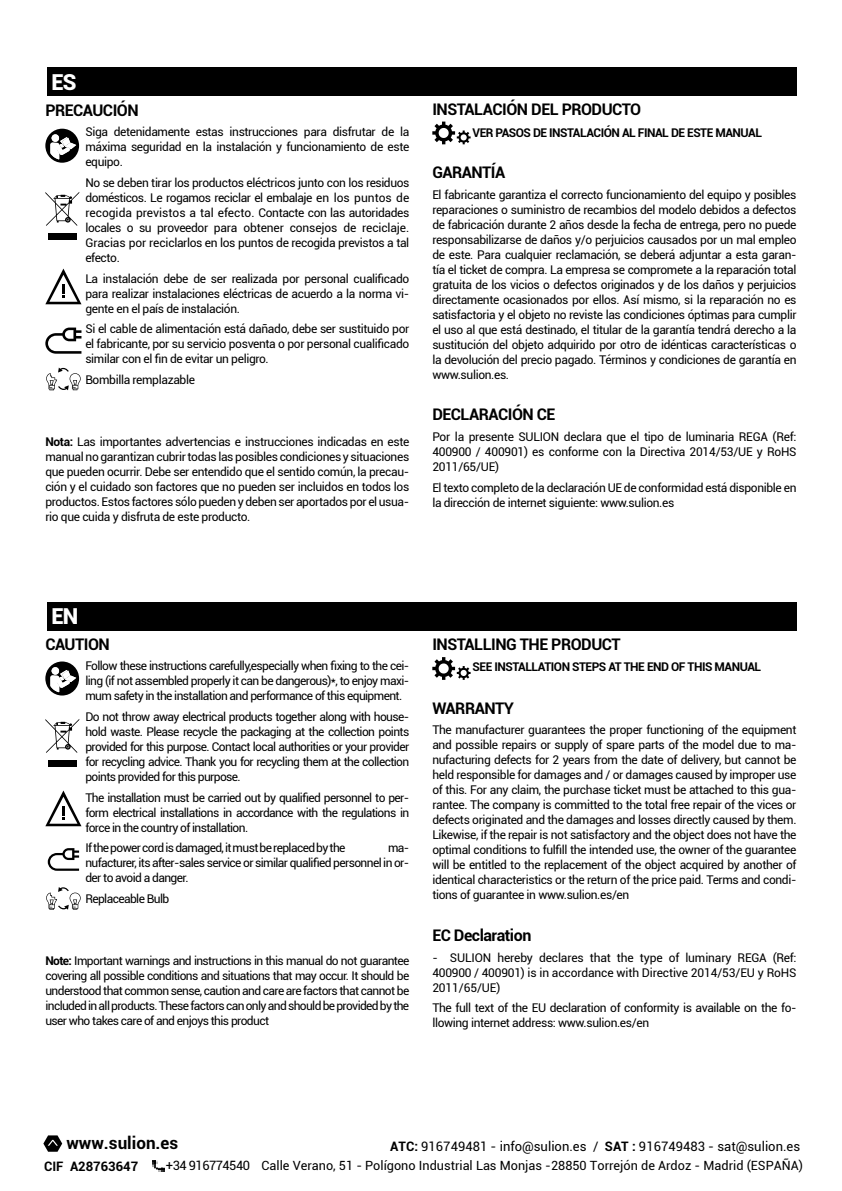
<style>
.page{position:relative;width:842px;height:1191px;background:#fff}
.page>*{position:absolute;margin:0;border:0;box-sizing:border-box;transform-origin:0 0}
.t1{font:900 22px "Roboto";color:#fff}
.t2{font:700 17px "Roboto";color:#000}
.t3{font:700 16px "Roboto";letter-spacing:-.03em;color:#000}
.t4{font:13px "Roboto";color:#000}
.t5{font:700 13px "Roboto";color:#000}
.t6{font:12.8px "Roboto";letter-spacing:-.04em;color:#000}
.t7{font:12.6px "Roboto";color:#000}
.t8{font:12px/15px "Roboto";letter-spacing:-.03em;color:#000;text-align:justify}
.t9{font:700 12px "Roboto";letter-spacing:-.04em;color:#000}
.t10{font:12px "Roboto";letter-spacing:-.05em;color:#000}
.s1{font-weight:700}
</style>
<div class="page">
<svg style="left:43px;top:1135px;width:19px;height:16px"></svg>
<svg style="left:153px;top:1160px;width:11px;height:11px"></svg>
<svg style="left:432px;top:122px;width:39px;height:22px"></svg>
<svg style="left:432px;top:657px;width:39px;height:23px"></svg>
<div style="left:47px;top:68px;width:750px;height:28px;background:#000"></div>
<div style="left:47px;top:602px;width:750px;height:28px;background:#000"></div>
<svg style="left:45px;top:661px;width:34px;height:34px"></svg>
<svg style="left:45px;top:719px;width:34px;height:34px"></svg>
<div style="left:48px;top:760px;width:28px;height:6px;background:#000"></div>
<svg style="left:48px;top:848px;width:31px;height:22px"></svg>
<svg style="left:45px;top:129px;width:34px;height:34px"></svg>
<svg style="left:45px;top:192px;width:34px;height:34px"></svg>
<div style="left:48px;top:233px;width:28px;height:6px;background:#000"></div>
<svg style="left:45px;top:327px;width:36px;height:27px"></svg>
<svg style="left:45px;top:268px;width:36px;height:36px"></svg>
<svg style="left:45px;top:790px;width:36px;height:36px"></svg>
<svg style="left:46px;top:367px;width:35px;height:23px"></svg>
<svg style="left:46px;top:887px;width:35px;height:22px"></svg>
<h1 class="t1" style="left:51px;top:66px;width:26px">ES</h1>
<h3 class="t3" style="left:45px;top:99px;width:95px">PRECAUCIÓN</h3>
<p class="t8" style="left:85px;top:124px;width:325px">Siga detenidamente estas instrucciones para disfrutar de la máxima seguridad en la instalación y funcionamiento de este equipo.</p>
<p class="t8" style="left:85px;top:175px;width:326px">No se deben tirar los productos eléctricos junto con los residuos domésticos. Le rogamos reciclar el embalaje en los puntos de recogida previstos a tal efecto. Contacte con las autoridades locales o su proveedor para obtener consejos de reciclaje.<br>Gracias por reciclarlos en los puntos de recogida previstos a tal efecto.</p>
<p class="t8" style="left:85px;top:270px;width:325px">La instalación debe de ser realizada por personal cualificado para realizar instalaciones eléctricas de acuerdo a la norma vi&shy;gente en el país de instalación.</p>
<p class="t8" style="left:85px;top:321px;width:325px">Si el cable de alimentación está dañado, debe ser sustituido por el fabricante, por su servicio posventa o por personal cualificado similar con el fin de evitar un peligro.</p>
<p class="t8" style="left:85px;top:372px;width:111px">Bombilla remplazable</p>
<p class="t8" style="left:45px;top:434px;width:365px"><span class="s1">Nota:</span> Las importantes advertencias e instrucciones indicadas en este manual no garantizan cubrir todas las posibles condiciones y situaciones que pueden ocurrir. Debe ser entendido que el sentido común, la precau&shy;ción y el cuidado son factores que no pueden ser incluidos en todos los productos. Estos factores sólo pueden y deben ser aportados por el usua&shy;rio que cuida y disfruta de este producto.</p>
<h3 class="t3" style="left:432px;top:98px;width:210px">INSTALACIÓN DEL PRODUCTO</h3>
<p class="t9" style="left:473px;top:124px;width:291px">VER PASOS DE INSTALACIÓN AL FINAL DE ESTE MANUAL</p>
<h3 class="t3" style="left:432px;top:161px;width:75px">GARANTÍA</h3>
<p class="t8" style="left:432px;top:187px;width:366px">El fabricante garantiza el correcto funcionamiento del equipo y posibles reparaciones o suministro de recambios del modelo debidos a defectos de fabricación durante 2 años desde la fecha de entrega, pero no puede responsabilizarse de daños y/o perjuicios causados por un mal empleo de este. Para cualquier reclamación, se deberá adjuntar a esta garan&shy;tía el ticket de compra. La empresa se compromete a la reparación total gratuita de los vicios o defectos originados y de los daños y perjuicios directamente ocasionados por ellos. Así mismo, si la reparación no es satisfactoria y el objeto no reviste las condiciones óptimas para cumplir el uso al que está destinado, el titular de la garantía tendrá derecho a la sustitución del objeto adquirido por otro de idénticas características o la devolución del precio pagado. Términos y condiciones de garantía en www.sulion.es.</p>
<h3 class="t3" style="left:432px;top:403px;width:125px">DECLARACIÓN CE</h3>
<p class="t8" style="left:432px;top:429px;width:366px">Por la presente SULION declara que el tipo de luminaria REGA (Ref:<br>400900 / 400901) es conforme con la Directiva 2014/53/UE y RoHS 2011/65/UE)</p>
<p class="t8" style="left:432px;top:479px;width:366px">El texto completo de la declaración UE de conformidad está disponible en la dirección de internet siguiente: www.sulion.es</p>
<h1 class="t1" style="left:51px;top:601px;width:28px">EN</h1>
<h3 class="t3" style="left:45px;top:632px;width:66px">CAUTION</h3>
<p class="t8" style="left:85px;top:658px;width:325px">Follow these instructions carefully,especially when fixing to the cei&shy;ling (if not assembled properly it can be dangerous)*, to enjoy maxi&shy;mum safety in the installation and performance of this equipment.</p>
<p class="t8" style="left:85px;top:709px;width:325px">Do not throw away electrical products together along with house&shy;hold waste. Please recycle the packaging at the collection points provided for this purpose. Contact local authorities or your provider for recycling advice. Thank you for recycling them at the collection points provided for this purpose.</p>
<p class="t8" style="left:85px;top:789px;width:325px">The installation must be carried out by qualified personnel to per&shy;form electrical installations in accordance with the regulations in force in the country of installation.</p>
<p class="t10" style="left:85px;top:839px;width:262px">If the power cord is damaged, it must be replaced by the</p>
<p class="t8" style="left:85px;top:840px;width:325px;text-indent:303px">ma&shy;nufacturer, its after-sales service or similar qualified personnel in or&shy;der to avoid a danger.</p>
<p class="t10" style="left:85px;top:890px;width:85px">Replaceable Bulb</p>
<p class="t8" style="left:45px;top:953px;width:365px"><span class="s1">Note:</span> Important warnings and instructions in this manual do not guarantee covering all possible conditions and situations that may occur. It should be understood that common sense, caution and care are factors that cannot be included in all products. These factors can only and should be provided by the user who takes care of and enjoys this product</p>
<h3 class="t3" style="left:432px;top:632px;width:190px">INSTALLING THE PRODUCT</h3>
<p class="t9" style="left:473px;top:658px;width:290px">SEE INSTALLATION STEPS AT THE END OF THIS MANUAL</p>
<h3 class="t3" style="left:432px;top:696px;width:83px">WARRANTY</h3>
<p class="t8" style="left:432px;top:722px;width:366px">The manufacturer guarantees the proper functioning of the equipment and possible repairs or supply of spare parts of the model due to ma&shy;nufacturing defects for 2 years from the date of delivery, but cannot be held responsible for damages and / or damages caused by improper use of this. For any claim, the purchase ticket must be attached to this gua&shy;rantee. The company is committed to the total free repair of the vices or defects originated and the damages and losses directly caused by them.<br>Likewise, if the repair is not satisfactory and the object does not have the optimal conditions to fulfill the intended use, the owner of the guarantee will be entitled to the replacement of the object acquired by another of identical characteristics or the return of the price paid. Terms and condi&shy;tions of guarantee in www.sulion.es/en</p>
<h3 class="t3" style="left:432px;top:923px;width:101px">EC Declaration</h3>
<p class="t8" style="left:432px;top:949px;width:366px">- SULION hereby declares that the type of luminary REGA (Ref:<br>400900 / 400901) is in accordance with Directive 2014/53/EU y RoHS 2011/65/UE)</p>
<p class="t8" style="left:432px;top:1000px;width:366px">The full text of the EU declaration of conformity is available on the fo&shy;llowing internet address: www.sulion.es/en</p>
<h2 class="t2" style="left:66px;top:1131px;width:113px">www.sulion.es</h2>
<p class="t5" style="left:44px;top:1156px;width:96px">CIF A28763647</p>
<p class="t6" style="left:166px;top:1156px;width:86px">+34 916774540</p>
<p class="t4" style="left:390px;top:1137px;width:411px"><span class="s1">ATC:</span> 916749481 - info@sulion.es / <span class="s1">SAT :</span> 916749483 - sat@sulion.es</p>
<p class="t7" style="left:261px;top:1157px;width:543px">Calle Verano, 51 - Polígono Industrial Las Monjas -28850 Torrejón de Ardoz - Madrid (ESPAÑA)</p>
</div>
